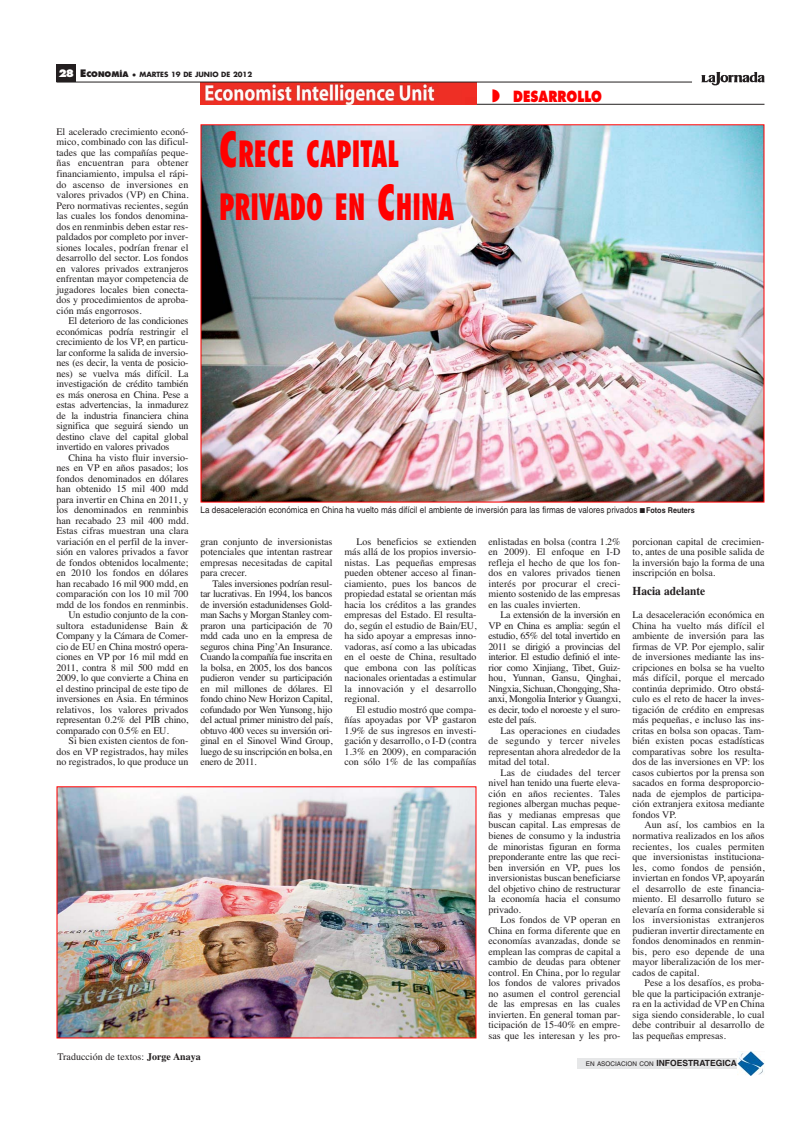
<style>
.page{position:relative;width:792px;height:1131px;background:#fff}
.page>*{position:absolute;margin:0;border:0;box-sizing:border-box;transform-origin:0 0}
.t1{font:800 condensed 35.2px/53px "Futura";color:#f00;scale:.75 1}
.t2{font:800 15px "Futura";color:#f00;scale:.8 1}
.t3{font:700 12px "Times";color:#231f20;scale:.95 1}
.t4{font:10px/10.5px "Times";color:#231f20;text-align:justify}
.t5{font:9px "Helvetica";color:#231f20;scale:.9 1}
.t6{font:700 7px "Futura";color:#231f20}
.t7{font:6.4px "Helvetica";color:#231f20}
.s1{font-weight:800;font-size:10px;color:#fff}
.s2{font-weight:800;font-size:10px}
.s3{font-weight:800;font-size:7.5px}
.s4{font-size:8px}
.s5{font-size:47px}
.s6{font-weight:700;font-size:8px}
.s7{font-weight:700}
.s8{font-weight:700;font-size:8.5px}
</style>
<div class="page">
<div style="left:578px;top:1058px;width:162px;height:10px;background:#e6e7e8"></div>
<img style="left:738px;top:1051px;width:27px;height:23px">
<img style="left:202px;top:126px;width:560px;height:374px">
<img style="left:58px;top:788px;width:416px;height:248px">
<hr style="left:200px;top:104px;width:564px;height:1px;background:#231f20">
<img style="left:200px;top:83px;width:276px;height:21px">
<hr style="left:56px;top:82px;width:636px;height:1px;background:#231f20">
<div style="left:56px;top:64px;width:20px;height:18px;background:#231f20"></div>
<svg style="left:701px;top:72px;width:63px;height:13px"></svg>
<p class="t6" style="left:58px;top:72px;width:195px"><span class="s1">28</span> <span class="s2">E</span><span class="s3">CONOMÍA</span> <span class="s4">•</span> MARTES 19 DE JUNIO DE 2012</p>
<h2 class="t2" style="left:492px;top:90px;width:139px">◗ DESARROLLO</h2>
<p class="t4" style="left:57px;top:127px;width:134px">El acelerado crecimiento econó&shy;mico, combinado con las dificul&shy;tades que las compañías peque&shy;ñas encuentran para obtener financiamiento, impulsa el rápi&shy;do ascenso de inversiones en valores privados (VP) en China.<br>Pero normativas recientes, según las cuales los fondos denomina&shy;dos en renminbis deben estar res&shy;paldados por completo por inver&shy;siones locales, podrían frenar el desarrollo del sector. Los fondos en valores privados extranjeros enfrentan mayor competencia de jugadores locales bien conecta&shy;dos y procedimientos de aproba&shy;ción más engorrosos.</p>
<p class="t4" style="left:57px;top:316px;width:134px;text-indent:12px">El deterioro de las condiciones económicas podría restringir el crecimiento de los VP, en particu&shy;lar conforme la salida de inversio&shy;nes (es decir, la venta de posicio&shy;nes) se vuelva más difícil. La investigación de crédito también es más onerosa en China. Pese a estas advertencias, la inmadurez de la industria financiera china significa que seguirá siendo un destino clave del capital global invertido en valores privados</p>
<p class="t4" style="left:69px;top:453px;width:122px">China ha visto fluir inversio-</p>
<p class="t4" style="left:57px;top:463px;width:133px">nes en VP en años pasados; los</p>
<p class="t4" style="left:57px;top:474px;width:134px">fondos denominados en dólares</p>
<p class="t4" style="left:57px;top:484px;width:134px">han obtenido 15 mil 400 mdd</p>
<p class="t4" style="left:57px;top:495px;width:134px">para invertir en China en 2011, y</p>
<p class="t4" style="left:57px;top:505px;width:134px">los denominados en renminbis</p>
<p class="t4" style="left:57px;top:516px;width:134px">han recabado 23 mil 400 mdd.</p>
<p class="t4" style="left:57px;top:526px;width:134px">Estas cifras muestran una clara</p>
<p class="t4" style="left:57px;top:537px;width:134px">variación en el perfil de la inver-</p>
<p class="t4" style="left:57px;top:547px;width:133px">sión en valores privados a favor</p>
<p class="t4" style="left:57px;top:558px;width:134px">de fondos obtenidos localmente;</p>
<p class="t4" style="left:57px;top:568px;width:134px">en 2010 los fondos en dólares</p>
<p class="t4" style="left:57px;top:579px;width:134px">han recabado 16 mil 900 mdd, en</p>
<p class="t4" style="left:57px;top:589px;width:134px">comparación con los 10 mil 700</p>
<p class="t4" style="left:57px;top:600px;width:133px">mdd de los fondos en renminbis.</p>
<p class="t4" style="left:69px;top:610px;width:122px">Un estudio conjunto de la con-</p>
<p class="t4" style="left:57px;top:621px;width:134px">sultora estadunidense Bain &amp;</p>
<p class="t4" style="left:57px;top:631px;width:134px">Company y la Cámara de Comer-</p>
<p class="t4" style="left:57px;top:642px;width:134px">cio de EU en China mostró opera-</p>
<p class="t4" style="left:57px;top:652px;width:134px">ciones en VP por 16 mil mdd en</p>
<p class="t4" style="left:57px;top:663px;width:134px">2011, contra 8 mil 500 mdd en</p>
<p class="t4" style="left:57px;top:673px;width:134px">2009, lo que convierte a China en</p>
<p class="t4" style="left:57px;top:684px;width:134px">el destino principal de este tipo de</p>
<p class="t4" style="left:57px;top:694px;width:134px">inversiones en Asia. En términos</p>
<p class="t4" style="left:57px;top:705px;width:134px">relativos, los valores privados</p>
<p class="t4" style="left:57px;top:715px;width:133px">representan 0.2% del PIB chino,</p>
<p class="t4" style="left:57px;top:726px;width:114px">comparado con 0.5% en EU.</p>
<p class="t4" style="left:69px;top:736px;width:122px">Si bien existen cientos de fon-</p>
<p class="t4" style="left:57px;top:747px;width:133px">dos en VP registrados, hay miles</p>
<p class="t4" style="left:57px;top:757px;width:134px">no registrados, lo que produce un</p>
<h1 class="t1" style="left:219px;top:131px;width:315px"><span class="s5">C</span>RECE CAPITAL<br>PRIVADO EN <span class="s5">C</span>HINA</h1>
<p class="t5" style="left:201px;top:506px;width:551px">La desaceleración económica en China ha vuelto más difícil el ambiente de inversión para las firmas de valores privados ■<span class="s6">Fotos Reuters</span></p>
<p class="t4" style="left:201px;top:537px;width:134px">gran conjunto de inversionistas potenciales que intentan rastrear empresas necesitadas de capital para crecer.</p>
<p class="t4" style="left:201px;top:579px;width:134px;text-indent:12px">Tales inversiones podrían resul&shy;tar lucrativas. En 1994, los bancos de inversión estadunidenses Gold&shy;man Sachs y Morgan Stanley com&shy;praron una participación de 70 mdd cada uno en la empresa de seguros china Ping’An Insurance.<br>Cuando la compañía fue inscrita en la bolsa, en 2005, los dos bancos pudieron vender su participación en mil millones de dólares. El fondo chino New Horizon Capital, cofundado por Wen Yunsong, hijo del actual primer ministro del país, obtuvo 400 veces su inversión ori&shy;ginal en el Sinovel Wind Group, luego de su inscripción en bolsa, en enero de 2011.</p>
<p class="t4" style="left:345px;top:537px;width:134px;text-indent:12px">Los beneficios se extienden más allá de los propios inversio&shy;nistas. Las pequeñas empresas pueden obtener acceso al finan&shy;ciamiento, pues los bancos de propiedad estatal se orientan más hacia los créditos a las grandes empresas del Estado. El resulta&shy;do, según el estudio de Bain/EU, ha sido apoyar a empresas inno&shy;vadoras, así como a las ubicadas en el oeste de China, resultado que embona con las políticas nacionales orientadas a estimular la innovación y el desarrollo regional.</p>
<p class="t4" style="left:345px;top:705px;width:134px;text-indent:12px">El estudio mostró que compa&shy;ñías apoyadas por VP gastaron 1.9% de sus ingresos en investi&shy;gación y desarrollo, o I-D (contra 1.3% en 2009), en comparación con sólo 1% de las compañías</p>
<p class="t4" style="left:489px;top:537px;width:134px">enlistadas en bolsa (contra 1.2% en 2009). El enfoque en I-D refleja el hecho de que los fon&shy;dos en valores privados tienen interés por procurar el creci&shy;miento sostenido de las empresas en las cuales invierten.</p>
<p class="t4" style="left:489px;top:610px;width:134px;text-indent:12px">La extensión de la inversión en VP en China es amplia: según el estudio, 65% del total invertido en 2011 se dirigió a provincias del interior. El estudio definió el inte&shy;rior como Xinjiang, Tibet, Guiz&shy;hou, Yunnan, Gansu, Qinghai, Ningxia, Sichuan, Chongqing, Sha&shy;anxi, Mongolia Interior y Guangxi, es decir, todo el noroeste y el suro&shy;este del país.</p>
<p class="t4" style="left:489px;top:726px;width:134px;text-indent:12px">Las operaciones en ciudades de segundo y tercer niveles representan ahora alrededor de la mitad del total.</p>
<p class="t4" style="left:489px;top:768px;width:134px;text-indent:12px">Las de ciudades del tercer nivel han tenido una fuerte eleva&shy;ción en años recientes. Tales regiones albergan muchas peque&shy;ñas y medianas empresas que buscan capital. Las empresas de bienes de consumo y la industria de minoristas figuran en forma preponderante entre las que reci&shy;ben inversión en VP, pues los inversionistas buscan beneficiarse del objetivo chino de restructurar la economía hacia el consumo privado.</p>
<p class="t4" style="left:489px;top:915px;width:134px;text-indent:12px">Los fondos de VP operan en China en forma diferente que en economías avanzadas, donde se emplean las compras de capital a cambio de deudas para obtener control. En China, por lo regular los fondos de valores privados no asumen el control gerencial de las empresas en las cuales invierten. En general toman par&shy;ticipación de 15-40% en empre&shy;sas que les interesan y les pro-</p>
<p class="t4" style="left:633px;top:537px;width:134px">porcionan capital de crecimien&shy;to, antes de una posible salida de la inversión bajo la forma de una inscripción en bolsa.</p>
<p class="t3" style="left:633px;top:586px;width:78px">Hacia adelante</p>
<p class="t4" style="left:633px;top:610px;width:134px">La desaceleración económica en China ha vuelto más difícil el ambiente de inversión para las firmas de VP. Por ejemplo, salir de inversiones mediante las ins&shy;cripciones en bolsa se ha vuelto más difícil, porque el mercado continúa deprimido. Otro obstá&shy;culo es el reto de hacer la inves&shy;tigación de crédito en empresas más pequeñas, e incluso las ins&shy;critas en bolsa son opacas. Tam&shy;bién existen pocas estadísticas comparativas sobre los resulta&shy;dos de las inversiones en VP: los casos cubiertos por la prensa son sacados en forma desproporcio&shy;nada de ejemplos de participa&shy;ción extranjera exitosa mediante fondos VP.</p>
<p class="t4" style="left:633px;top:820px;width:134px;text-indent:12px">Aun así, los cambios en la normativa realizados en los años recientes, los cuales permiten que inversionistas instituciona&shy;les, como fondos de pensión, inviertan en fondos VP, apoyarán el desarrollo de este financia&shy;miento. El desarrollo futuro se elevaría en forma considerable si los inversionistas extranjeros pudieran invertir directamente en fondos denominados en renmin&shy;bis, pero eso depende de una mayor liberalización de los mer&shy;cados de capital.</p>
<p class="t4" style="left:633px;top:978px;width:134px;text-indent:12px">Pese a los desafíos, es proba&shy;ble que la participación extranje&shy;ra en la actividad de VP en China siga siendo considerable, lo cual debe contribuir al desarrollo de las pequeñas empresas.</p>
<p class="t4" style="left:58px;top:1051px;width:145px">Traducción de textos: <span class="s7">Jorge Anaya</span></p>
<p class="t7" style="left:586px;top:1061px;width:153px">EN ASOCIACION CON <span class="s8">INFOESTRATEGICA</span></p>
</div>
